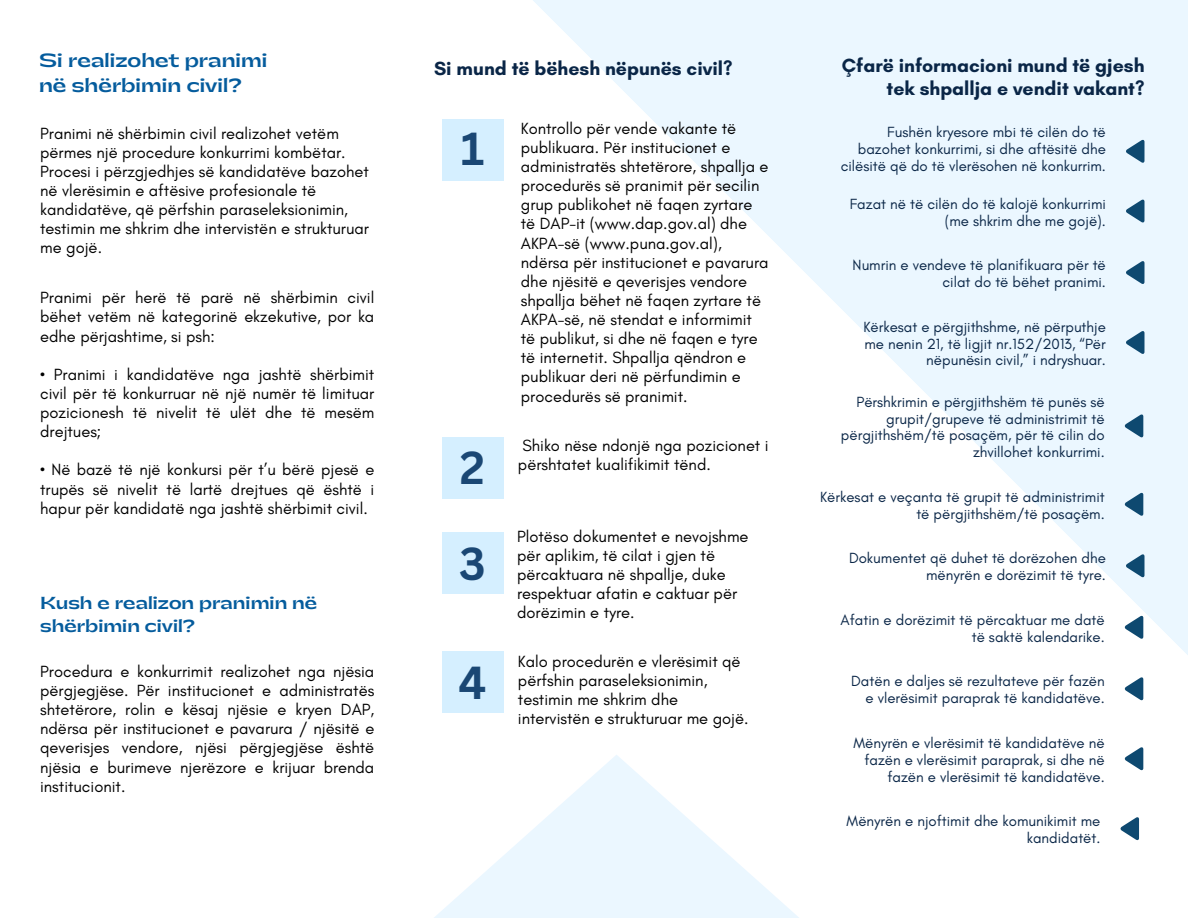
<style>
.page{position:relative;width:1188px;height:918px;background:#fff}
.page>*{position:absolute;margin:0;border:0;box-sizing:border-box;transform-origin:0 0}
.t1{font:700 45px "Canva Sans";color:#1a4774}
.t2{font:700 19.5px/22.5px "Glacial Indifference";color:#0a2647;text-align:right}
.t3{font:700 18px/24.8px "Gatwick";color:#055c9d}
.t4{font:16.5px/19.2px "Glacial Indifference";color:#000}
.t5{font:700 16.5px/22.4px "Gatwick";color:#055c9d}
.t6{font:15px/16.8px "Glacial Indifference";color:#0a2647;text-align:right}
</style>
<div class="page">
<svg style="left:533px;top:0;width:655px;height:701px"></svg>
<svg style="left:1126px;top:199px;width:19px;height:24px"></svg>
<svg style="left:1126px;top:261px;width:19px;height:23px"></svg>
<svg style="left:1126px;top:331px;width:19px;height:23px"></svg>
<svg style="left:1125px;top:414px;width:18px;height:23px"></svg>
<svg style="left:1126px;top:554px;width:19px;height:23px"></svg>
<svg style="left:1125px;top:616px;width:18px;height:23px"></svg>
<svg style="left:1125px;top:677px;width:18px;height:23px"></svg>
<svg style="left:1125px;top:747px;width:18px;height:23px"></svg>
<svg style="left:1120px;top:817px;width:19px;height:23px"></svg>
<svg style="left:1125px;top:493px;width:18px;height:23px"></svg>
<svg style="left:1126px;top:140px;width:19px;height:23px"></svg>
<div style="left:442px;top:119px;width:62px;height:62px;background:#d5efff"></div>
<div style="left:442px;top:437px;width:62px;height:61px;background:#d5efff"></div>
<div style="left:442px;top:532px;width:62px;height:62px;background:#d5efff"></div>
<div style="left:442px;top:651px;width:62px;height:62px;background:#d5efff"></div>
<svg style="left:434px;top:755px;width:365px;height:163px;fill:#ebf7ff"></svg>
<p class="t3" style="left:39px;top:49px;width:230px">Si realizohet pranimi në shërbimin civil?</p>
<p class="t4" style="left:40px;top:123px;width:307px">Pranimi në shërbimin civil realizohet vetëm përmes një procedure konkurrimi kombëtar.</p>
<p class="t4" style="left:40px;top:162px;width:330px">Procesi i përzgjedhjes së kandidatëve bazohet në vlerësimin e aftësive profesionale të kandidatëve, që përfshin paraseleksionimin, testimin me shkrim dhe intervistën e strukturuar me gojë.</p>
<p class="t4" style="left:40px;top:288px;width:336px;text-align:justify">Pranimi për herë të parë në shërbimin civil bëhet vetëm në kategorinë ekzekutive, por ka edhe përjashtime, si psh:</p>
<p class="t4" style="left:40px;top:364px;width:336px;text-align:justify">• Pranimi i kandidatëve nga jashtë shërbimit civil për të konkurruar në një numër të limituar pozicionesh të nivelit të ulët dhe të mesëm drejtues;</p>
<p class="t4" style="left:40px;top:460px;width:336px;text-align:justify">• Në bazë të një konkursi për t’u bërë pjesë e trupës së nivelit të lartë drejtues që është i hapur për kandidatë nga jashtë shërbimit civil.</p>
<p class="t5" style="left:40px;top:593px;width:279px">Kush e realizon pranimin në shërbimin civil?</p>
<p class="t4" style="left:40px;top:662px;width:336px;text-align:justify">Procedura e konkurrimit realizohet nga njësia përgjegjëse. Për institucionet e administratës shtetërore, rolin e kësaj njësie e kryen DAP, ndërsa për institucionet e pavarura / njësitë e qeverisjes vendore, njësi përgjegjëse është njësia e burimeve njerëzore e krijuar brenda institucionit.</p>
<p class="t2" style="left:434px;top:57px;width:300px">Si mund të bëhesh nëpunës civil?</p>
<p class="t2" style="left:842px;top:54px;width:304px">Çfarë informacioni mund të gjesh tek shpallja e vendit vakant?</p>
<p class="t1" style="left:461px;top:117px;width:25px">1</p>
<p class="t1" style="left:460px;top:436px;width:27px">2</p>
<p class="t1" style="left:459px;top:532px;width:28px">3</p>
<p class="t1" style="left:458px;top:651px;width:29px">4</p>
<p class="t4" style="left:521px;top:118px;width:249px">Kontrollo për vende vakante të publikuara. Për institucionet e administratës shtetërore, shpallja e procedurës së pranimit për secilin grup publikohet në faqen zyrtare të DAP-it (www.dap.gov.al) dhe<br>AKPA-së (www.puna.gov.al), ndërsa për institucionet e pavarura dhe njësitë e qeverisjes vendore shpallja bëhet në faqen zyrtare të<br>AKPA-së, në stendat e informimit të publikut, si dhe në faqen e tyre të internetit. Shpallja qëndron e publikuar deri në përfundimin e procedurës së pranimit.</p>
<p class="t4" style="left:518px;top:436px;width:252px">Shiko nëse ndonjë nga pozicionet i përshtatet kualifikimit tënd.</p>
<p class="t4" style="left:517px;top:526px;width:233px">Plotëso dokumentet e nevojshme për aplikim, të cilat i gjen të përcaktuara në shpallje, duke respektuar afatin e caktuar për dorëzimin e tyre.</p>
<p class="t4" style="left:518px;top:652px;width:232px">Kalo procedurën e vlerësimit që përfshin paraseleksionimin, testimin me shkrim dhe intervistën e strukturuar me gojë.</p>
<p class="t6" style="left:841px;top:123px;width:267px">Fushën kryesore mbi të cilën do të bazohet konkurrimi, si dhe aftësitë dhe cilësitë që do të vlerësohen në konkurrim.</p>
<p class="t6" style="left:850px;top:195px;width:258px">Fazat në të cilën do të kalojë konkurrimi (me shkrim dhe me gojë).</p>
<p class="t6" style="left:853px;top:257px;width:255px">Numrin e vendeve të planifikuara për të cilat do të bëhet pranimi.</p>
<p class="t6" style="left:863px;top:318px;width:244px">Kërkesat e përgjithshme, në përputhje me nenin 21, të ligjit nr.152/2013, “Për nëpunësin civil,” i ndryshuar.</p>
<p class="t6" style="left:841px;top:393px;width:265px">Përshkrimin e përgjithshëm të punës së grupit/grupeve të administrimit të përgjithshëm/të posaçëm, për të cilin do zhvillohet konkurrimi.</p>
<p class="t6" style="left:820px;top:488px;width:286px">Kërkesat e veçanta të grupit të administrimit të përgjithshëm/të posaçëm.</p>
<p class="t6" style="left:849px;top:550px;width:258px">Dokumentet që duhet të dorëzohen dhe mënyrën e dorëzimit të tyre.</p>
<p class="t6" style="left:841px;top:611px;width:266px">Afatin e dorëzimit të përcaktuar me datë të saktë kalendarike.</p>
<p class="t6" style="left:851px;top:673px;width:255px">Datën e daljes së rezultateve për fazën e vlerësimit paraprak të kandidatëve.</p>
<p class="t6" style="left:853px;top:734px;width:253px">Mënyrën e vlerësimit të kandidatëve në fazën e vlerësimit paraprak, si dhe në fazën e vlerësimit të kandidatëve.</p>
<p class="t6" style="left:847px;top:813px;width:255px">Mënyrën e njoftimit dhe komunikimit me kandidatët.</p>
</div>
